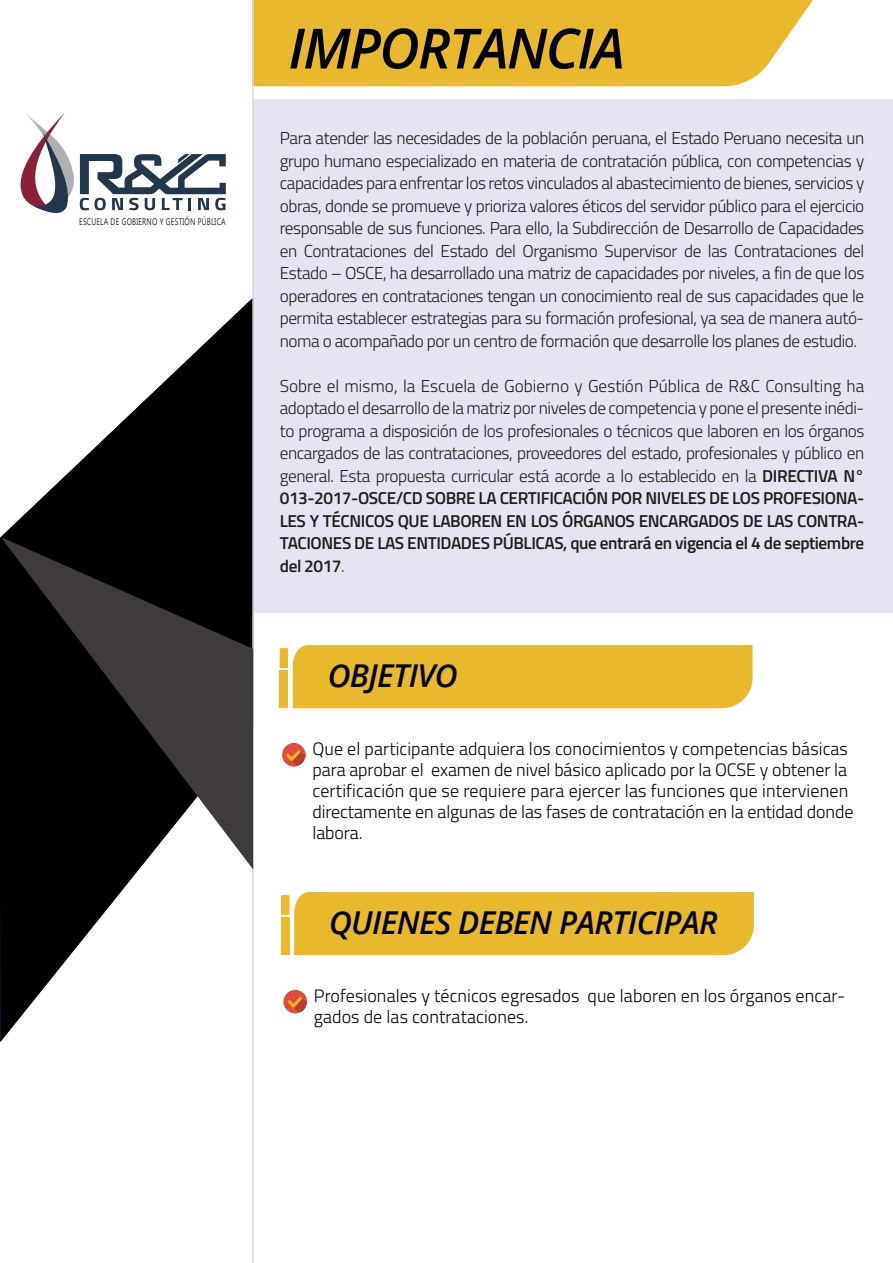
<style>
.page{position:relative;width:893px;height:1263px;background:#fff}
.page>*{position:absolute;margin:0;border:0;box-sizing:border-box;transform-origin:0 0}
.t1{font:italic 600 55.5px "Open Sans";letter-spacing:-.03em;color:#000}
.t2{font:italic 600 31.5px "Open Sans";letter-spacing:-.02em;color:#000}
.t3{font:300 18px/21px "Titillium Web";letter-spacing:.005em;color:#000}
.t4{font:300 17.25px/22.5px "Titillium Web";letter-spacing:-.025em;color:#1d1d1b;text-align:justify}
.t5{font:9.6px "Ebrima";letter-spacing:.03em;color:#2b2425;scale:.74 1}
.s1{font-weight:600}
</style>
<div class="page">
<div style="left:252px;top:99px;width:641px;height:513px;background:#e4e4f2"></div>
<div style="left:280px;top:645px;width:473px;height:63px;background:#e8b82d"></div>
<div style="left:254px;top:0;width:559px;height:86px;background:#e8b82d"></div>
<svg style="left:20px;top:112px;width:206px;height:101px"></svg>
<svg style="left:0;top:298px;width:252px;height:744px"></svg>
<hr style="left:252px;top:0;width:2px;height:1263px;background:#dadada">
<img style="left:282px;top:743px;width:24px;height:23px;border-radius:12px">
<div style="left:281px;top:892px;width:473px;height:63px;background:#e8b82d"></div>
<img style="left:283px;top:990px;width:24px;height:23px;border-radius:12px">
<svg style="left:1px;top:537px;width:252px;height:332px;background:#211f20"></svg>
<p class="t5" style="left:79px;top:215px;width:200px">ESCUELA DE GOBIERNO Y GESTIÓN PÚBLICA</p>
<h1 class="t1" style="left:288px;top:10px;width:338px">IMPORTANCIA</h1>
<p class="t4" style="left:280px;top:126px;width:586px">Para atender las necesidades de la población peruana, el Estado Peruano necesita un grupo humano especializado en materia de contratación pública, con competencias y capacidades para enfrentar los retos vinculados al abastecimiento de bienes, servicios y obras, donde se promueve y prioriza valores éticos del servidor público para el ejercicio responsable de sus funciones. Para ello, la Subdirección de Desarrollo de Capacidades en Contrataciones del Estado del Organismo Supervisor de las Contrataciones del Estado – OSCE, ha desarrollado una matriz de capacidades por niveles, a fin de que los operadores en contrataciones tengan un conocimiento real de sus capacidades que le permita establecer estrategias para su formación profesional, ya sea de manera autó&shy;noma o acompañado por un centro de formación que desarrolle los planes de estudio.</p>
<p class="t4" style="left:280px;top:374px;width:586px">Sobre el mismo, la Escuela de Gobierno y Gestión Pública de R&amp;C Consulting ha adoptado el desarrollo de la matriz por niveles de competencia y pone el presente inédi&shy;to programa a disposición de los profesionales o técnicos que laboren en los órganos encargados de las contrataciones, proveedores del estado, profesionales y público en general. Esta propuesta curricular está acorde a lo establecido en la <span class="s1">DIRECTIVA N° 013-2017-OSCE/CD SOBRE LA CERTIFICACIÓN POR NIVELES DE LOS PROFESIONA-LES Y TÉCNICOS QUE LABOREN EN LOS ÓRGANOS ENCARGADOS DE LAS CONTRA-TACIONES DE LAS ENTIDADES PÚBLICAS, que entrará en vigencia el 4 de septiembre del 2017</span>.</p>
<h2 class="t2" style="left:328px;top:654px;width:131px">OBJETIVO</h2>
<p class="t3" style="left:313px;top:737px;width:542px">Que el participante adquiera los conocimientos y competencias básicas para aprobar el examen de nivel básico aplicado por la OCSE y obtener la certificación que se requiere para ejercer las funciones que intervienen directamente en algunas de las fases de contratación en la entidad donde labora.</p>
<h2 class="t2" style="left:329px;top:901px;width:390px">QUIENES DEBEN PARTICIPAR</h2>
<p class="t3" style="left:314px;top:984px;width:533px">Profesionales y técnicos egresados que laboren en los órganos encar&shy;gados de las contrataciones.</p>
</div>
